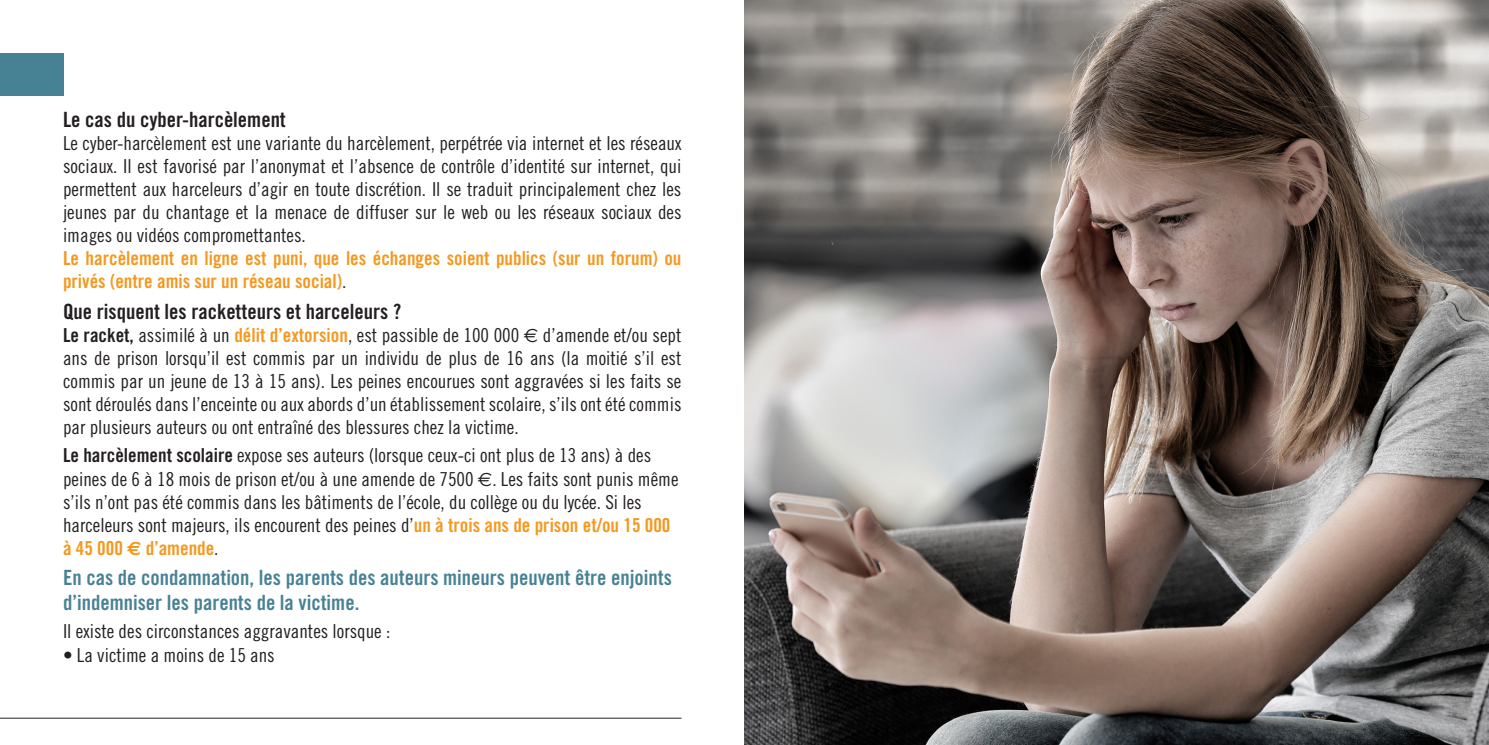
<style>
.page{position:relative;width:1489px;height:745px;background:#fff}
.page>*{position:absolute;margin:0;border:0;box-sizing:border-box;transform-origin:0 0}
.t1{font:21px/25.2px "Trade Gothic Bold Cond Twenty";color:#478294}
.t2{font:21px "Trade Gothic Bold Cond Twenty";color:#231f20}
.t3{font:19.25px/23.1px "Trade Gothic Cond Eighteen";color:#231f20;text-align:justify}
.t4{font:19.25px/23.1px "Trade Gothic Bold Cond Twenty";color:#f4981e}
.s1{font-family:"Trade Gothic Cond Eighteen";color:#231f20}
.s2{font-family:"Trade Gothic Bold Cond Twenty"}
.s3{font-family:"Trade Gothic Bold Cond Twenty";color:#f4981e}
.s4{font-family:"Euro Sans"}
.s5{font-family:"Euro Sans";font-weight:700;color:#f4981e}
</style>
<div class="page">
<img style="left:744px;top:0;width:744px;height:744px">
<hr style="left:0;top:717px;width:681px;height:1px;background:#231f20">
<div style="left:0;top:53px;width:63px;height:43px;background:#478294"></div>
<p class="t2" style="left:63px;top:106px;width:224px">Le cas du cyber-harcèlement</p>
<p class="t3" style="left:63px;top:131px;width:620px">Le cyber-harcèlement est une variante du harcèlement, perpétrée via internet et les réseaux sociaux. Il est favorisé par l’anonymat et l’absence de contrôle d’identité sur internet, qui permettent aux harceleurs d’agir en toute discrétion. Il se traduit principalement chez les jeunes par du chantage et la menace de diffuser sur le web ou les réseaux sociaux des images ou vidéos compromettantes.</p>
<p class="t4" style="left:63px;top:246px;width:620px">Le harcèlement en ligne est puni, que les échanges soient publics (sur un forum) ou privés (entre amis sur un réseau social)<span class="s1">.</span></p>
<p class="t2" style="left:63px;top:298px;width:340px">Que risquent les racketteurs et harceleurs ?</p>
<p class="t3" style="left:63px;top:323px;width:620px"><span class="s2">Le racket,</span> assimilé à un <span class="s3">délit d’extorsion</span>, est passible de 100 000 <span class="s4">e</span> d’amende et/ou sept ans de prison lorsqu’il est commis par un individu de plus de 16 ans (la moitié s’il est commis par un jeune de 13 à 15 ans). Les peines encourues sont aggravées si les faits se sont déroulés dans l’enceinte ou aux abords d’un établissement scolaire, s’ils ont été commis par plusieurs auteurs ou ont entraîné des blessures chez la victime.</p>
<p class="t3" style="left:63px;top:443px;width:617px;text-align:left"><span class="s2">Le harcèlement scolaire</span> expose ses auteurs (lorsque ceux-ci ont plus de 13 ans) à des peines de 6 à 18 mois de prison et/ou à une amende de 7500 <span class="s4">e</span>. Les faits sont punis même s’ils n’ont pas été commis dans les bâtiments de l’école, du collège ou du lycée. Si les harceleurs sont majeurs, ils encourent des peines d’<span class="s3">un à trois ans de prison et/ou 15 000 à 45 000</span> <span class="s5">e</span> <span class="s3">d’amende</span>.</p>
<p class="t1" style="left:63px;top:564px;width:610px">En cas de condamnation, les parents des auteurs mineurs peuvent être enjoints d’indemniser les parents de la victime.</p>
<p class="t3" style="left:63px;top:619px;width:329px">Il existe des circonstances aggravantes lorsque :</p>
<p class="t3" style="left:63px;top:642px;width:213px">• La victime a moins de 15 ans</p>
</div>
